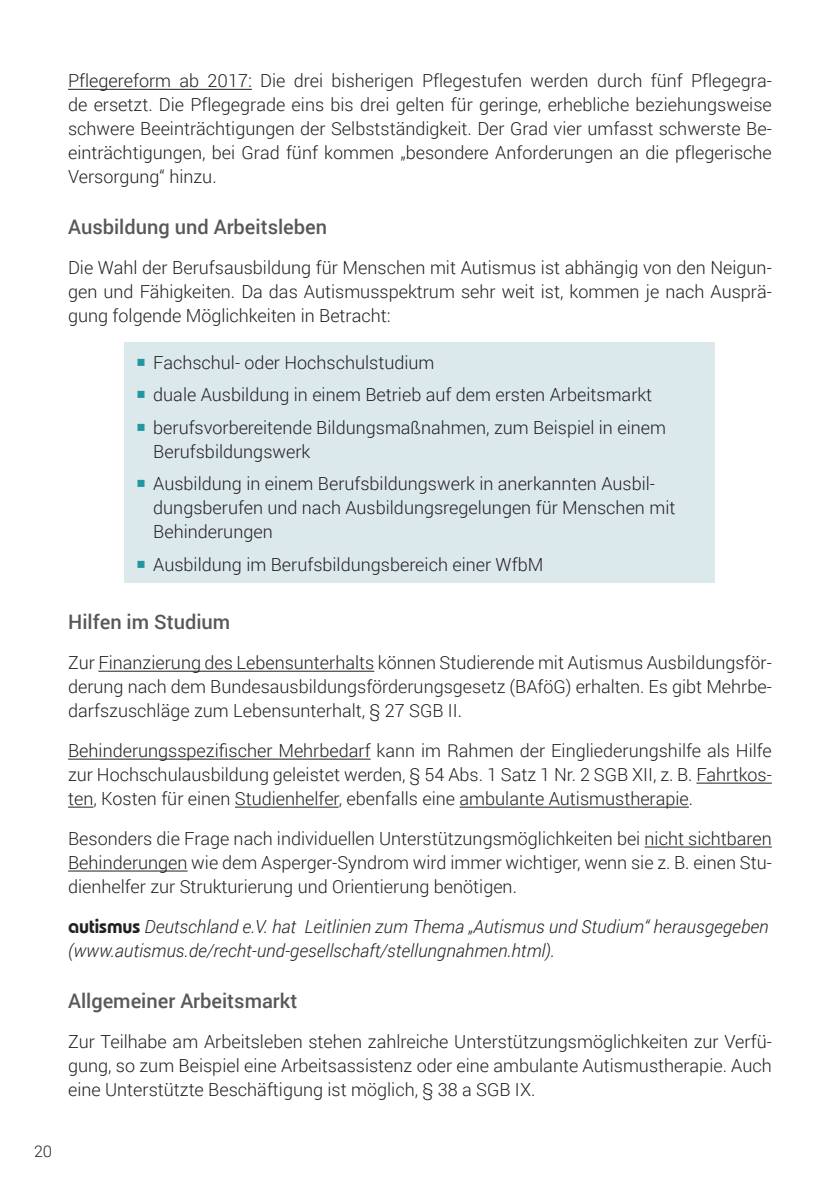
<style>
.page{position:relative;width:840px;height:1191px;background:#fff}
.page>*{position:absolute;margin:0;border:0;box-sizing:border-box;transform-origin:0 0}
.t1{font:500 20px "Roboto";color:#57585a}
.t2{font:300 18px/24px "Roboto";color:#231f20;text-align:justify}
.t3{font:italic 300 18px/24px "Roboto";color:#231f20}
.t4{font:300 16px "Roboto";color:#231f20}
.s1{color:#2297a2}
.s2{font-family:"Bauhaus LT";font-weight:600;font-style:normal;font-size:20px}
</style>
<div class="page">
<div style="left:125px;top:342px;width:589px;height:240px;background:#dce9ec"></div>
<hr style="left:68px;top:89px;width:184px;height:1px;background:#231f20">
<hr style="left:98px;top:671px;width:276px;height:1px;background:#231f20">
<hr style="left:68px;top:758px;width:302px;height:1px;background:#231f20">
<hr style="left:696px;top:782px;width:75px;height:1px;background:#231f20">
<svg style="left:68px;top:806px;width:25px;height:1px"></svg>
<hr style="left:235px;top:806px;width:103px;height:1px;background:#231f20">
<hr style="left:459px;top:806px;width:229px;height:1px;background:#231f20">
<hr style="left:644px;top:846px;width:127px;height:1px;background:#231f20">
<hr style="left:68px;top:870px;width:119px;height:1px;background:#231f20">
<p class="t2" style="left:68px;top:68px;width:705px">Pflegereform ab 2017: Die drei bisherigen Pflegestufen werden durch fünf Pflegegra&shy;de ersetzt. Die Pflegegrade eins bis drei gelten für geringe, erhebliche beziehungsweise schwere Beeinträchtigungen der Selbstständigkeit. Der Grad vier umfasst schwerste Be&shy;einträchtigungen, bei Grad fünf kommen „besondere Anforderungen an die pflegerische Versorgung“ hinzu.</p>
<p class="t1" style="left:68px;top:213px;width:260px">Ausbildung und Arbeitsleben</p>
<p class="t2" style="left:68px;top:255px;width:704px">Die Wahl der Berufsausbildung für Menschen mit Autismus ist abhängig von den Neigun&shy;gen und Fähigkeiten. Da das Autismusspektrum sehr weit ist, kommen je nach Ausprä&shy;gung folgende Möglichkeiten in Betracht:</p>
<p class="t2" style="left:136px;top:350px;width:300px"><span class="s1">○</span> Fachschul- oder Hochschulstudium</p>
<p class="t2" style="left:136px;top:382px;width:517px"><span class="s1">○</span> duale Ausbildung in einem Betrieb auf dem ersten Arbeitsmarkt</p>
<p class="t2" style="left:153px;top:415px;width:514px;text-indent:-17px"><span class="s1">○</span> berufsvorbereitende Bildungsmaßnahmen, zum Beispiel in einem<br>Berufsbildungswerk</p>
<p class="t2" style="left:153px;top:471px;width:523px;text-align:left;text-indent:-17px"><span class="s1">○</span> Ausbildung in einem Berufsbildungswerk in anerkannten Ausbil&shy;dungsberufen und nach Ausbildungsregelungen für Menschen mit<br>Behinderungen</p>
<p class="t2" style="left:136px;top:552px;width:408px"><span class="s1">○</span> Ausbildung im Berufsbildungsbereich einer WfbM</p>
<p class="t1" style="left:68px;top:608px;width:164px">Hilfen im Studium</p>
<p class="t2" style="left:68px;top:650px;width:704px">Zur Finanzierung des Lebensunterhalts können Studierende mit Autismus Ausbildungsför&shy;derung nach dem Bundesausbildungsförderungsgesetz (BAföG) erhalten. Es gibt Mehrbe&shy;darfszuschläge zum Lebensunterhalt, § 27 SGB II.</p>
<p class="t2" style="left:68px;top:737px;width:704px">Behinderungsspezifischer Mehrbedarf kann im Rahmen der Eingliederungshilfe als Hilfe zur Hochschulausbildung geleistet werden, § 54 Abs. 1 Satz 1 Nr. 2 SGB XII, z. B. Fahrtkos&shy;ten, Kosten für einen Studienhelfer, ebenfalls eine ambulante Autismustherapie.</p>
<p class="t2" style="left:68px;top:825px;width:705px">Besonders die Frage nach individuellen Unterstützungsmöglichkeiten bei nicht sichtbaren Behinderungen wie dem Asperger-Syndrom wird immer wichtiger, wenn sie z. B. einen Stu&shy;dienhelfer zur Strukturierung und Orientierung benötigen.</p>
<p class="t3" style="left:68px;top:913px;width:701px"><span class="s2">autismus</span> Deutschland e.V. hat Leitlinien zum Thema „Autismus und Studium“ herausgegeben (www.autismus.de/recht-und-gesellschaft/stellungnahmen.html).</p>
<p class="t1" style="left:68px;top:986px;width:230px">Allgemeiner Arbeitsmarkt</p>
<p class="t2" style="left:68px;top:1028px;width:704px">Zur Teilhabe am Arbeitsleben stehen zahlreiche Unterstützungsmöglichkeiten zur Verfü&shy;gung, so zum Beispiel eine Arbeitsassistenz oder eine ambulante Autismustherapie. Auch eine Unterstützte Beschäftigung ist möglich, § 38 a SGB IX.</p>
<p class="t4" style="left:34px;top:1140px;width:20px">20</p>
</div>
